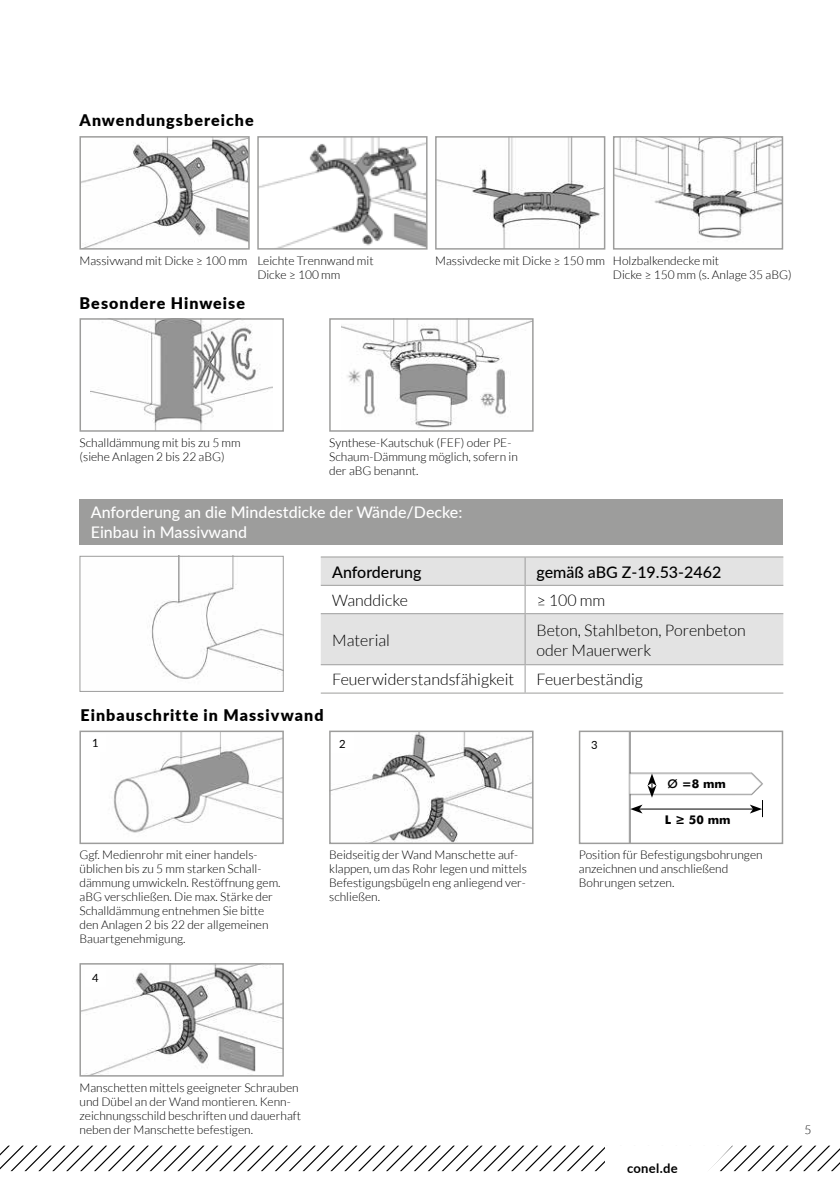
<style>
.page{position:relative;width:840px;height:1191px;background:#fff}
.page>*{position:absolute;margin:0;border:0;box-sizing:border-box;transform-origin:0 0}
.t1{font:300 16px/20px "Lato";color:#000}
.t2{font:900 16px "Lato";letter-spacing:.065em;color:#000}
.t3{font:500 16px/20px "Lato";color:#fff}
.t4{font:500 16px "Lato";color:#000}
.t5{font:700 13px "Lato";letter-spacing:.025em;color:#000}
.t6{font:300 12px/14px "Lato";color:#000}
.t7{font:800 12px "Futura BT";color:#000}
.t8{font:11.2px "Lato";color:#000}
.s1{font-weight:500}
</style>
<div class="page">
<svg style="left:0;top:1145px;width:839px;height:27px"></svg>
<img style="left:628px;top:733px;width:135px;height:108px">
<hr style="left:639px;top:808px;width:113px;height:1px;background:#000">
<svg style="left:630px;top:804px;width:12px;height:9px"></svg>
<svg style="left:647px;top:773px;width:9px;height:24px"></svg>
<svg style="left:749px;top:800px;width:13px;height:17px"></svg>
<img style="left:82px;top:966px;width:199px;height:107px">
<div style="left:79px;top:963px;width:205px;height:113px;border:2px solid #9d9d9c"></div>
<div style="left:85px;top:968px;width:20px;height:18px;background:#fff"></div>
<img style="left:113px;top:733px;width:168px;height:100px">
<div style="left:79px;top:730px;width:205px;height:114px;border:2px solid #9d9d9c"></div>
<img style="left:332px;top:733px;width:198px;height:108px">
<div style="left:329px;top:730px;width:204px;height:114px;border:2px solid #9d9d9c"></div>
<div style="left:331px;top:734px;width:22px;height:19px;background:#fff"></div>
<div style="left:578px;top:730px;width:204px;height:114px;border:2px solid #9d9d9c"></div>
<img style="left:91px;top:321px;width:181px;height:108px">
<div style="left:79px;top:318px;width:205px;height:114px;border:2px solid #9d9d9c"></div>
<img style="left:341px;top:321px;width:189px;height:107px">
<div style="left:329px;top:318px;width:204px;height:114px;border:2px solid #9d9d9c"></div>
<img style="left:615px;top:139px;width:164px;height:99px">
<div style="left:612px;top:136px;width:170px;height:114px;border:2px solid #9d9d9c"></div>
<img style="left:82px;top:139px;width:164px;height:108px">
<div style="left:79px;top:136px;width:170px;height:114px;border:2px solid #9d9d9c"></div>
<img style="left:260px;top:139px;width:164px;height:108px">
<div style="left:257px;top:136px;width:170px;height:114px;border:2px solid #9d9d9c"></div>
<img style="left:438px;top:139px;width:164px;height:108px">
<div style="left:435px;top:136px;width:170px;height:114px;border:2px solid #9d9d9c"></div>
<img style="left:151px;top:558px;width:130px;height:121px">
<div style="left:79px;top:556px;width:204px;height:136px;border:1px solid #9d9d9c"></div>
<div style="left:79px;top:499px;width:703px;height:45px;background:#9d9d9c"></div>
<svg style="left:320px;top:557px;width:462px;height:28px;background:#e1e1e1"></svg>
<svg style="left:320px;top:586px;width:462px;height:106px"></svg>
<hr style="left:320px;top:556px;width:205px;height:1px;background:#9d9d9c">
<hr style="left:525px;top:556px;width:257px;height:1px;background:#9d9d9c">
<hr style="left:320px;top:585px;width:205px;height:1px;background:#9d9d9c">
<hr style="left:525px;top:585px;width:257px;height:1px;background:#9d9d9c">
<svg style="left:524px;top:557px;width:1px;height:56px"></svg>
<hr style="left:524px;top:614px;width:1px;height:50px;background:#9d9d9c">
<hr style="left:320px;top:664px;width:205px;height:1px;background:#9d9d9c">
<hr style="left:525px;top:664px;width:257px;height:1px;background:#9d9d9c">
<svg style="left:524px;top:665px;width:1px;height:27px"></svg>
<hr style="left:320px;top:613px;width:205px;height:1px;background:#9d9d9c">
<hr style="left:525px;top:613px;width:257px;height:1px;background:#9d9d9c">
<hr style="left:320px;top:692px;width:205px;height:1px;background:#9d9d9c">
<hr style="left:525px;top:692px;width:257px;height:1px;background:#9d9d9c">
<h1 class="t2" style="left:79px;top:108px;width:176px">Anwendungsbereiche</h1>
<p class="t6" style="left:257px;top:254px;width:118px;text-indent:-178px">Massivwand mit Dicke ≥ 100 mm Leichte Trennwand mit<br>Dicke ≥ 100 mm</p>
<p class="t6" style="left:435px;top:254px;width:171px">Massivdecke mit Dicke ≥ 150 mm</p>
<h1 class="t2" style="left:79px;top:291px;width:167px">Besondere Hinweise</h1>
<p class="t6" style="left:612px;top:254px;width:180px">Holzbalkendecke mit<br>Dicke ≥ 150 mm (s. Anlage 35 aBG)</p>
<p class="t6" style="left:79px;top:436px;width:162px">Schalldämmung mit bis zu 5 mm (siehe Anlagen 2 bis 22 aBG)</p>
<p class="t6" style="left:329px;top:436px;width:190px">Synthese-Kautschuk (FEF) oder PE-<br>Schaum-Dämmung möglich, sofern in der aBG benannt.</p>
<h1 class="t3" style="left:91px;top:502px;width:373px">Anforderung an die Mindestdicke der Wände/Decke:<br>Einbau in Massivwand</h1>
<h1 class="t4" style="left:332px;top:560px;width:91px">Anforderung</h1>
<h1 class="t4" style="left:536px;top:560px;width:186px">gemäß aBG Z-19.53-2462</h1>
<h1 class="t1" style="left:332px;top:590px;width:77px">Wanddicke</h1>
<h1 class="t1" style="left:536px;top:590px;width:70px">≥ 100 mm</h1>
<h1 class="t1" style="left:332px;top:630px;width:59px">Material</h1>
<h1 class="t1" style="left:536px;top:620px;width:211px">Beton, Stahlbeton, Porenbeton oder Mauerwerk</h1>
<h1 class="t1" style="left:332px;top:669px;width:183px">Feuerwiderstandsfähigkeit</h1>
<h1 class="t1" style="left:536px;top:669px;width:108px">Feuerbeständig</h1>
<h1 class="t2" style="left:81px;top:703px;width:244px">Einbauschritte in Massivwand</h1>
<p class="t8" style="left:92px;top:735px;width:8px">1</p>
<p class="t8" style="left:339px;top:736px;width:8px">2</p>
<p class="t6" style="left:79px;top:848px;width:202px">Ggf. Medienrohr mit einer handels&shy;üblichen bis zu 5 mm starken Schall&shy;dämmung umwickeln. Restöffnung gem. aBG verschließen. Die max. Stärke der Schalldämmung entnehmen Sie bitte den Anlagen 2 bis 22 der allgemeinen Bauartgenehmigung.</p>
<p class="t8" style="left:92px;top:970px;width:8px">4</p>
<p class="t6" style="left:329px;top:848px;width:199px">Beidseitig der Wand Manschette auf&shy;klappen, um das Rohr legen und mittels<br>Befestigungsbügeln eng anliegend ver&shy;schließen.</p>
<p class="t6" style="left:79px;top:1080px;width:223px">Manschetten mittels geeigneter Schrauben und Dübel an der Wand montieren. Kenn&shy;zeichnungsschild beschriften und dauerhaft neben der Manschette befestigen.</p>
<p class="t8" style="left:591px;top:737px;width:8px">3</p>
<p class="t7" style="left:667px;top:775px;width:60px"><span class="s1">Ø</span> =8 mm</p>
<p class="t7" style="left:664px;top:811px;width:67px">L ≥ 50 mm</p>
<p class="t6" style="left:578px;top:848px;width:185px">Position für Befestigungsbohrungen anzeichnen und anschließend<br>Bohrungen setzen.</p>
<p class="t5" style="left:626px;top:1159px;width:52px">conel.de</p>
<p class="t6" style="left:804px;top:1123px;width:8px">5</p>
</div>
